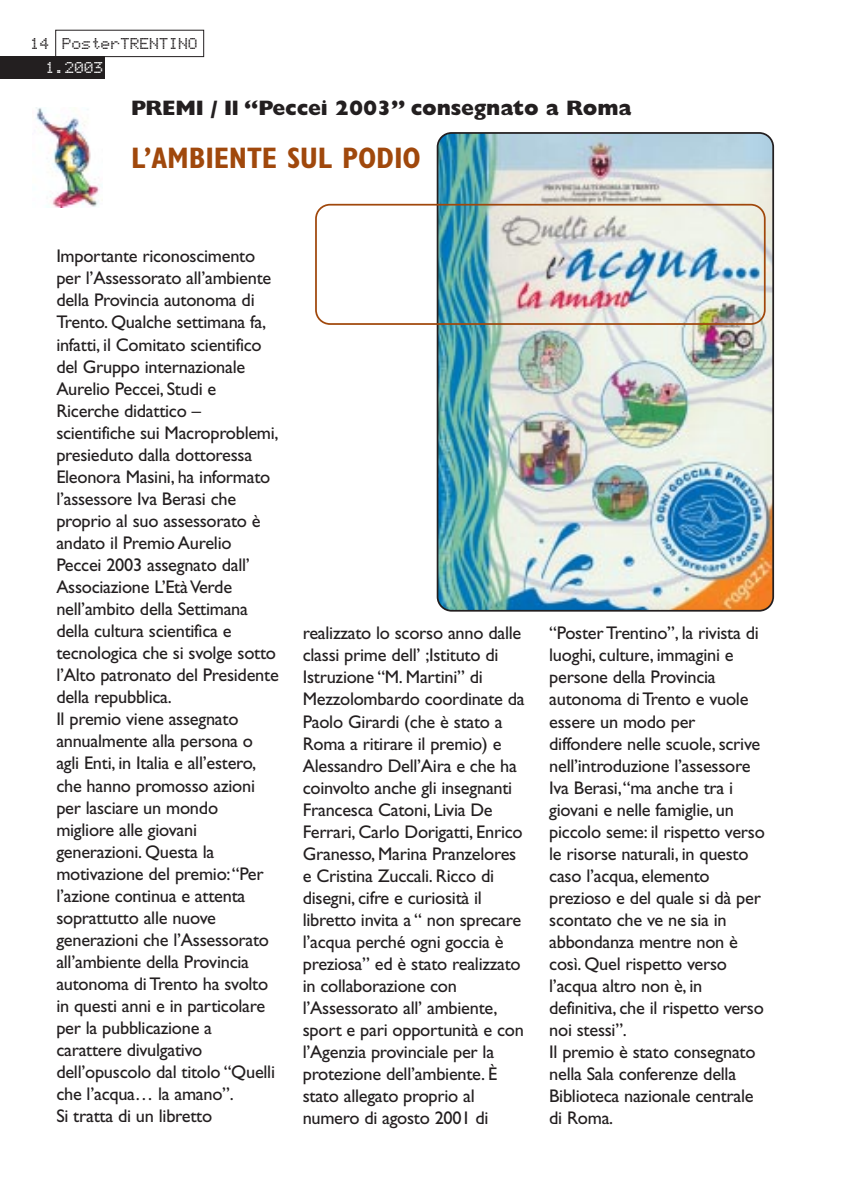
<style>
.page{position:relative;width:842px;height:1190px;background:#fff}
.page>*{position:absolute;margin:0;border:0;box-sizing:border-box;transform-origin:0 0}
.t1{font:700 condensed 29.75px "Gill Sans";letter-spacing:-.005em;color:#a0480c}
.t2{font:800 21px "Gill Sans";letter-spacing:-.005em;color:#231f20}
.t3{font:18.38px/22.1px "Gill Sans";letter-spacing:-.015em;color:#231f20}
.t4{font:17.5px "Bubbledot ICG Fine Pos";color:#231f20}
.t5{font:17.5px "Bubbledot ICG Fine Pos";color:#fff}
</style>
<div class="page">
<div style="left:55px;top:30px;width:149px;height:27px;border:1px solid #231f20"></div>
<div style="left:0;top:56px;width:105px;height:23px;background:#231f20"></div>
<img style="left:36px;top:108px;width:64px;height:99px">
<img style="left:437px;top:132px;width:337px;height:480px">
<img style="left:315px;top:204px;width:450px;height:121px">
<p class="t4" style="left:30px;top:36px;width:21px">14</p>
<p class="t4" style="left:62px;top:36px;width:137px">PosterTRENTINO</p>
<p class="t5" style="left:45px;top:60px;width:60px">1.2003</p>
<p class="t2" style="left:131px;top:101px;width:502px">PREMI / Il “Peccei 2003” consegnato a Roma</p>
<h1 class="t1" style="left:131px;top:147px;width:291px">L’AMBIENTE SUL PODIO</h1>
<p class="t3" style="left:56px;top:247px;width:224px">Importante riconoscimento per l’Assessorato all’ambiente della Provincia autonoma di<br>Trento. Qualche settimana fa, infatti, il Comitato scientifico del Gruppo internazionale<br>Aurelio Peccei, Studi e<br>Ricerche didattico – scientifiche sui Macroproblemi, presieduto dalla dottoressa<br>Eleonora Masini, ha informato l’assessore Iva Berasi che proprio al suo assessorato è andato il Premio Aurelio<br>Peccei 2003 assegnato dall’<br>Associazione L’Età Verde nell’ambito della Settimana della cultura scientifica e tecnologica che si svolge sotto l’Alto patronato del Presidente della repubblica.<br>Il premio viene assegnato annualmente alla persona o agli Enti, in Italia e all’estero, che hanno promosso azioni per lasciare un mondo migliore alle giovani generazioni. Questa la motivazione del premio:“Per l’azione continua e attenta soprattutto alle nuove generazioni che l’Assessorato all’ambiente della Provincia autonoma di Trento ha svolto in questi anni e in particolare per la pubblicazione a carattere divulgativo dell’opuscolo dal titolo “Quelli che l’acqua… la amano”.<br>Si tratta di un libretto</p>
<p class="t3" style="left:303px;top:624px;width:223px">realizzato lo scorso anno dalle classi prime dell’ ;Istituto di<br>Istruzione “M. Martini” di<br>Mezzolombardo coordinate da<br>Paolo Girardi (che è stato a<br>Roma a ritirare il premio) e<br>Alessandro Dell’Aira e che ha coinvolto anche gli insegnanti<br>Francesca Catoni, Livia De<br>Ferrari, Carlo Dorigatti, Enrico<br>Granesso, Marina Pranzelores e Cristina Zuccali. Ricco di disegni, cifre e curiosità il libretto invita a “ non sprecare l’acqua perché ogni goccia è preziosa” ed è stato realizzato in collaborazione con l’Assessorato all’ ambiente, sport e pari opportunità e con l’Agenzia provinciale per la protezione dell’ambiente. È stato allegato proprio al numero di agosto 2001 di</p>
<p class="t3" style="left:549px;top:624px;width:217px">“Poster Trentino”, la rivista di luoghi, culture, immagini e persone della Provincia autonoma di Trento e vuole essere un modo per diffondere nelle scuole, scrive nell’introduzione l’assessore<br>Iva Berasi,“ma anche tra i giovani e nelle famiglie, un piccolo seme: il rispetto verso le risorse naturali, in questo caso l’acqua, elemento prezioso e del quale si dà per scontato che ve ne sia in abbondanza mentre non è così. Quel rispetto verso l’acqua altro non è, in definitiva, che il rispetto verso noi stessi”.<br>Il premio è stato consegnato nella Sala conferenze della<br>Biblioteca nazionale centrale di Roma.</p>
</div>
